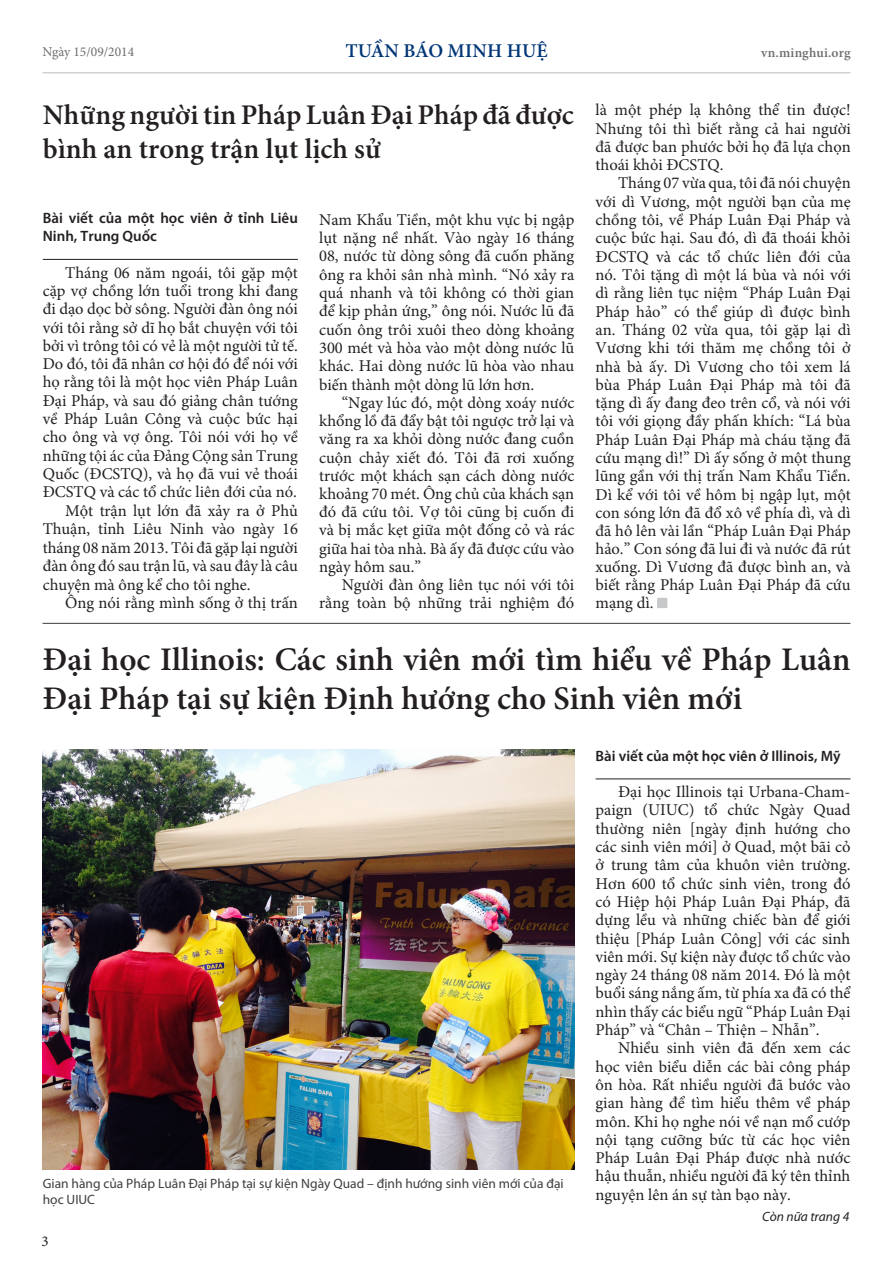
<style>
.page{position:relative;width:893px;height:1263px;background:#fff}
.page>*{position:absolute;margin:0;border:0;box-sizing:border-box;transform-origin:0 0}
.Body_Text{font:600 33px/39.6px "Minion Pro";color:#231f20}
.Body_Text-2{font:600 28.5px/34.2px "Minion Pro";color:#231f20}
.t1{font:600 19.5px "Minion Pro";letter-spacing:.005em;color:#013677}
.Body_Text-3{font:16.5px/18.3px "Minion Pro";color:#231f20;text-align:justify}
.Writer{font:600 15px/18px "Myriad Pro";color:#231f20}
.t2{font:15px "Minion Pro";color:#231f20}
.t3{font:13.5px/16.2px "Myriad Pro";color:#3e3e3f}
.t4{font:13.5px "Minion Pro";color:#6c6d70}
.t5{font:600 13.5px "Minion Pro";letter-spacing:.015em;color:#6c6d70}
.Next_trang{font:italic 13.5px "Myriad Pro";color:#231f20}
</style>
<div class="page">
<hr style="left:43px;top:72px;width:807px;height:2px;background:#d1d2d4">
<hr style="left:596px;top:778px;width:254px;height:1px;background:#231f20">
<img style="left:43px;top:749px;width:531px;height:420px">
<hr style="left:43px;top:259px;width:255px;height:1px;background:#231f20">
<hr style="left:43px;top:623px;width:807px;height:1px;background:#3e3e3f">
<svg style="left:657px;top:598px;width:10px;height:10px"></svg>
<p class="t4" style="left:43px;top:43px;width:93px">Ngày 15/09/2014</p>
<p class="t1" style="left:345px;top:38px;width:204px">TUẦN BÁO MINH HUỆ</p>
<p class="t5" style="left:761px;top:43px;width:91px">vn.minghui.org</p>
<p class="Body_Text-2" style="left:43px;top:98px;width:533px">Những người tin Pháp Luân Đại Pháp đã được bình an trong trận lụt lịch sử</p>
<p class="Writer" style="left:43px;top:209px;width:257px">Bài viết của một học viên ở tỉnh Liêu<br>Ninh, Trung Quốc</p>
<p class="Body_Text-3" style="left:43px;top:263px;width:257px;text-indent:22px">Tháng 06 năm ngoái, tôi gặp một cặp vợ chồng lớn tuổi trong khi đang đi dạo dọc bờ sông. Người đàn ông nói với tôi rằng sở dĩ họ bắt chuyện với tôi bởi vì trông tôi có vẻ là một người tử tế.<br>Do đó, tôi đã nhân cơ hội đó để nói với họ rằng tôi là một học viên Pháp Luân Đại Pháp, và sau đó giảng chân tướng về Pháp Luân Công và cuộc bức hại cho ông và vợ ông. Tôi nói với họ về những tội ác của Đảng Cộng sản Trung Quốc (ĐCSTQ), và họ đã vui vẻ thoái ĐCSTQ và các tổ chức liên đới của nó.</p>
<p class="Body_Text-3" style="left:43px;top:501px;width:257px;text-indent:22px">Một trận lụt lớn đã xảy ra ở Phủ Thuận, tỉnh Liêu Ninh vào ngày 16 tháng 08 năm 2013. Tôi đã gặp lại người đàn ông đó sau trận lũ, và sau đây là câu chuyện mà ông kể cho tôi nghe.</p>
<p class="Body_Text-3" style="left:65px;top:594px;width:234px">Ông nói rằng mình sống ở thị trấn</p>
<p class="Body_Text-3" style="left:319px;top:210px;width:257px">Nam Khẩu Tiền, một khu vực bị ngập lụt nặng nề nhất. Vào ngày 16 tháng 08, nước từ dòng sông đã cuốn phăng ông ra khỏi sân nhà mình. “Nó xảy ra quá nhanh và tôi không có thời gian để kịp phản ứng,” ông nói. Nước lũ đã cuốn ông trôi xuôi theo dòng khoảng 300 mét và hòa vào một dòng nước lũ khác. Hai dòng nước lũ hòa vào nhau biến thành một dòng lũ lớn hơn.</p>
<p class="Body_Text-3" style="left:319px;top:393px;width:257px;text-indent:22px">“Ngay lúc đó, một dòng xoáy nước khổng lồ đã đẩy bật tôi ngược trở lại và văng ra xa khỏi dòng nước đang cuồn cuộn chảy xiết đó. Tôi đã rơi xuống trước một khách sạn cách dòng nước khoảng 70 mét. Ông chủ của khách sạn đó đã cứu tôi. Vợ tôi cũng bị cuốn đi và bị mắc kẹt giữa một đống cỏ và rác giữa hai tòa nhà. Bà ấy đã được cứu vào ngày hôm sau.”</p>
<p class="Body_Text-3" style="left:319px;top:576px;width:257px;text-align:right">Người đàn ông liên tục nói với tôi rằng toàn bộ những trải nghiệm đó</p>
<p class="Body_Text-3" style="left:596px;top:101px;width:257px">là một phép lạ không thể tin được!<br>Nhưng tôi thì biết rằng cả hai người đã được ban phước bởi họ đã lựa chọn thoái khỏi ĐCSTQ.</p>
<p class="Body_Text-3" style="left:596px;top:174px;width:257px;text-indent:22px">Tháng 07 vừa qua, tôi đã nói chuyện với dì Vương, một người bạn của mẹ chồng tôi, về Pháp Luân Đại Pháp và cuộc bức hại. Sau đó, dì đã thoái khỏi ĐCSTQ và các tổ chức liên đới của nó. Tôi tặng dì một lá bùa và nói với dì rằng liên tục niệm “Pháp Luân Đại Pháp hảo” có thể giúp dì được bình an. Tháng 02 vừa qua, tôi gặp lại dì Vương khi tới thăm mẹ chồng tôi ở nhà bà ấy. Dì Vương cho tôi xem lá bùa Pháp Luân Đại Pháp mà tôi đã tặng dì ấy đang đeo trên cổ, và nói với tôi với giọng đầy phấn khích: “Lá bùa Pháp Luân Đại Pháp mà cháu tặng đã cứu mạng dì!” Dì ấy sống ở một thung lũng gần với thị trấn Nam Khẩu Tiền.<br>Dì kể với tôi về hôm bị ngập lụt, một con sóng lớn đã đổ xô về phía dì, và dì đã hô lên vài lần “Pháp Luân Đại Pháp hảo.” Con sóng đã lui đi và nước đã rút xuống. Dì Vương đã được bình an, và biết rằng Pháp Luân Đại Pháp đã cứu mạng dì.</p>
<p class="Body_Text" style="left:43px;top:639px;width:810px">Đại học Illinois: Các sinh viên mới tìm hiểu về Pháp Luân<br>Đại Pháp tại sự kiện Định hướng cho Sinh viên mới</p>
<p class="t3" style="left:43px;top:1175px;width:522px">Gian hàng của Pháp Luân Đại Pháp tại sự kiện Ngày Quad – định hướng sinh viên mới của đại học UIUC</p>
<p class="t2" style="left:41px;top:1231px;width:9px">3</p>
<p class="Writer" style="left:596px;top:746px;width:246px">Bài viết của một học viên ở Illinois, Mỹ</p>
<p class="Body_Text-3" style="left:596px;top:783px;width:256px;text-indent:22px">Đại học Illinois tại Urbana-Cham&shy;paign (UIUC) tổ chức Ngày Quad thường niên [ngày định hướng cho các sinh viên mới] ở Quad, một bãi cỏ ở trung tâm của khuôn viên trường.<br>Hơn 600 tổ chức sinh viên, trong đó có Hiệp hội Pháp Luân Đại Pháp, đã dựng lều và những chiếc bàn để giới thiệu [Pháp Luân Công] với các sinh viên mới. Sự kiện này được tổ chức vào ngày 24 tháng 08 năm 2014. Đó là một buổi sáng nắng ấm, từ phía xa đã có thể nhìn thấy các biểu ngữ “Pháp Luân Đại Pháp” và “Chân – Thiện – Nhẫn”.</p>
<p class="Body_Text-3" style="left:596px;top:1039px;width:256px;text-indent:22px">Nhiều sinh viên đã đến xem các học viên biểu diễn các bài công pháp ôn hòa. Rất nhiều người đã bước vào gian hàng để tìm hiểu thêm về pháp môn. Khi họ nghe nói về nạn mổ cướp nội tạng cưỡng bức từ các học viên Pháp Luân Đại Pháp được nhà nước hậu thuẫn, nhiều người đã ký tên thỉnh nguyện lên án sự tàn bạo này.</p>
<p class="Next_trang" style="left:762px;top:1208px;width:89px">Còn nữa trang 4</p>
</div>
